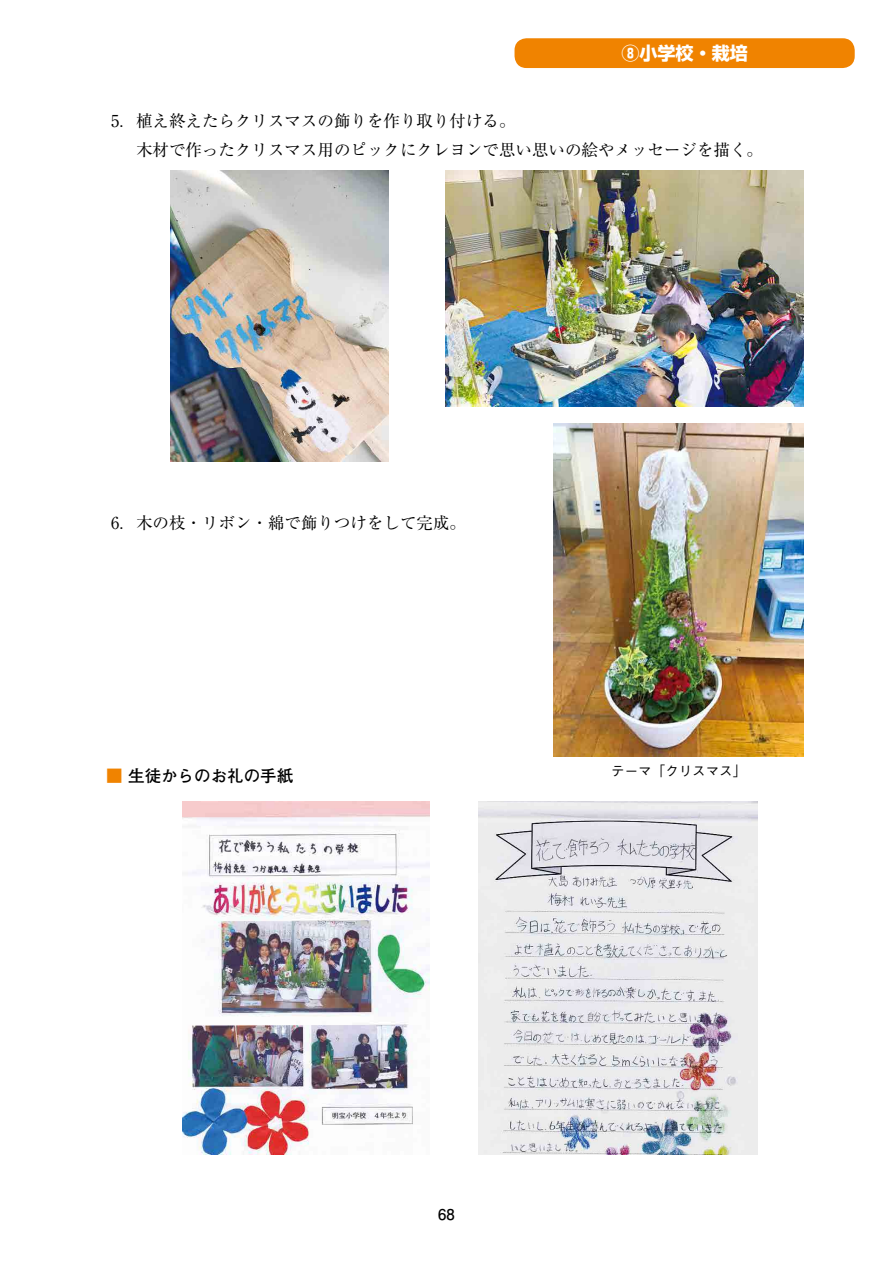
<style>
.page{position:relative;width:893px;height:1263px;background:#fff}
.page>*{position:absolute;margin:0;border:0;box-sizing:border-box;transform-origin:0 0}
.t1{font:700 18px "Shin Go Pro";color:#fff}
.t2{font:16.5px/28.7px "Ryumin Pro";color:#000}
.t3{font:700 16.5px "Futo Go B101 Pro";color:#000}
.t4{font:700 14.85px "Futo Go B101 Pro";color:#000}
.t5{font:500 13.5px "Gothic BBB Pro";color:#000}
.s1{color:#f08300}
</style>
<div class="page">
<div style="left:514px;top:38px;width:341px;height:30px;background:#f08300;border-radius:12px"></div>
<img style="left:446px;top:170px;width:358px;height:236px">
<img style="left:170px;top:170px;width:219px;height:291px">
<img style="left:182px;top:801px;width:247px;height:353px">
<img style="left:478px;top:801px;width:279px;height:353px">
<img style="left:554px;top:423px;width:250px;height:333px">
<p class="t1" style="left:621px;top:39px;width:128px">⑧小学校・栽培</p>
<p class="t2" style="left:136px;top:106px;width:628px;text-indent:-25px">5．植え終えたらクリスマスの飾りを作り取り付ける。<br>木材で作ったクリスマス用のピックにクレヨンで思い思いの絵やメッセージを描く。</p>
<p class="t2" style="left:111px;top:507px;width:356px">6．木の枝・リボン・綿で飾りつけをして完成。</p>
<p class="t3" style="left:106px;top:762px;width:188px"><span class="s1">■</span> 生徒からのお礼の手紙</p>
<p class="t5" style="left:611px;top:760px;width:136px">テーマ「クリスマス」</p>
<p class="t4" style="left:438px;top:1203px;width:18px">68</p>
</div>
